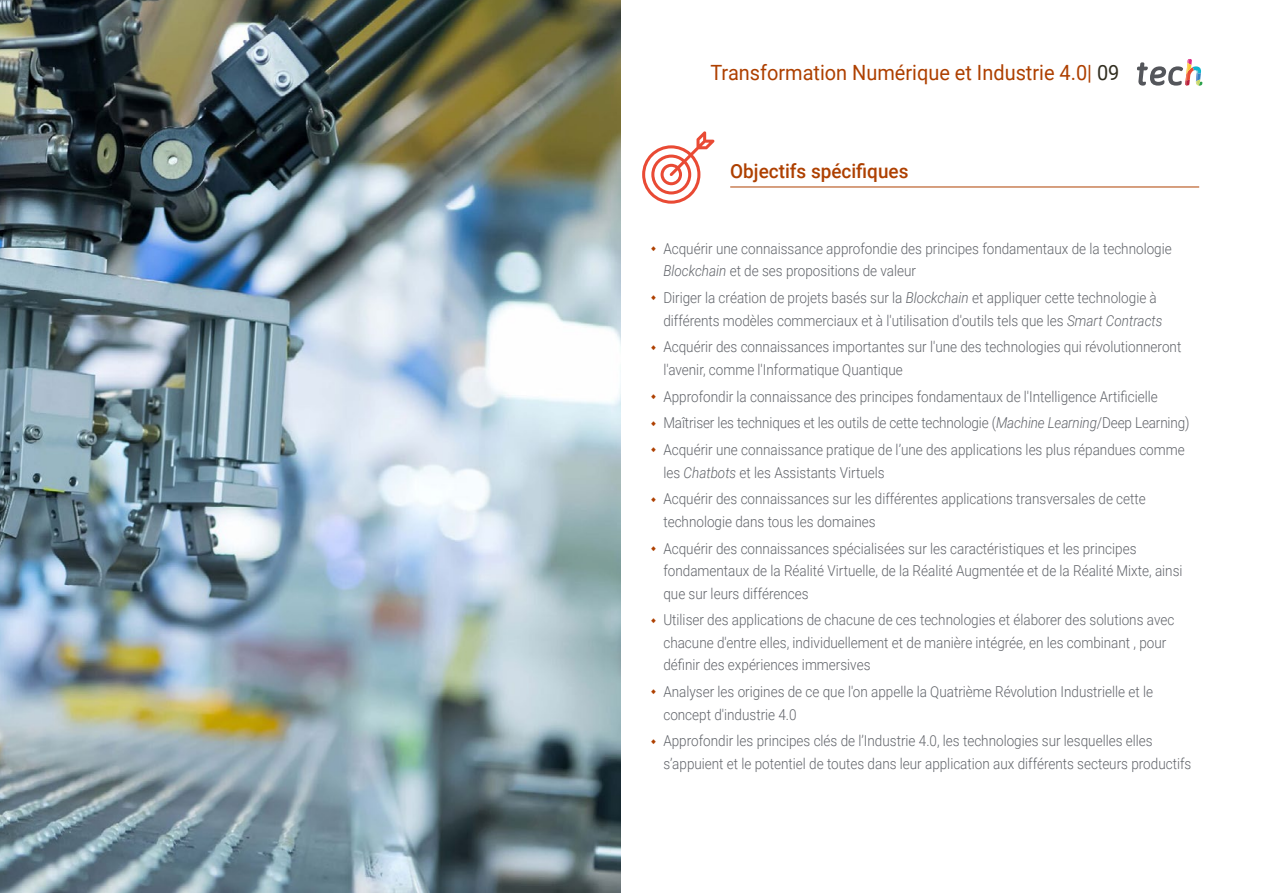
<style>
.page{position:relative;width:1263px;height:893px;background:#fff}
.page>*{position:absolute;margin:0;border:0;box-sizing:border-box;transform-origin:0 0}
.t1{font:21px "Roboto";color:#ae4000;scale:.95 1}
.t2{font:500 19.5px "Roboto";color:#ae4000}
.t3{font:300 15px/22.5px "Roboto";color:#61646a;scale:.9 1}
.s1{color:#312e20}
.s2{font-style:italic}
</style>
<div class="page">
<img style="left:0;top:0;width:621px;height:893px">
<hr style="left:730px;top:187px;width:469px;height:1px;background:#ae4000">
<svg style="left:642px;top:131px;width:72px;height:73px"></svg>
<svg style="left:1137px;top:59px;width:65px;height:27px"></svg>
<h1 class="t1" style="left:710px;top:57px;width:432px">Transformation Numérique et Industrie 4.0| <span class="s1">09</span></h1>
<h2 class="t2" style="left:730px;top:158px;width:180px">Objectifs spécifiques</h2>
<p class="t3" style="left:663px;top:237px;width:566px">Acquérir une connaissance approfondie des principes fondamentaux de la technologie<br><span class="s2">Blockchain</span> et de ses propositions de valeur</p>
<p class="t3" style="left:663px;top:286px;width:556px">Diriger la création de projets basés sur la <span class="s2">Blockchain</span> et appliquer cette technologie à différents modèles commerciaux et à l'utilisation d'outils tels que les <span class="s2">Smart Contracts</span></p>
<p class="t3" style="left:663px;top:335px;width:577px">Acquérir des connaissances importantes sur l'une des technologies qui révolutionneront l'avenir, comme l'Informatique Quantique</p>
<p class="t3" style="left:663px;top:382px;width:586px;line-height:26.7px">Approfondir la connaissance des principes fondamentaux de l'Intelligence Artificielle<br>Maîtriser les techniques et les outils de cette technologie (<span class="s2">Machine Learning</span>/Deep Learning)<br>Acquérir une connaissance pratique de l’une des applications les plus répandues comme</p>
<p class="t3" style="left:663px;top:458px;width:538px;line-height:26.7px">les <span class="s2">Chatbots</span> et les Assistants Virtuels<br>Acquérir des connaissances sur les différentes applications transversales de cette</p>
<p class="t3" style="left:663px;top:508px;width:527px;line-height:26.7px">technologie dans tous les domaines<br>Acquérir des connaissances spécialisées sur les caractéristiques et les principes</p>
<p class="t3" style="left:663px;top:559px;width:578px">fondamentaux de la Réalité Virtuelle, de la Réalité Augmentée et de la Réalité Mixte, ainsi que sur leurs différences</p>
<p class="t3" style="left:663px;top:608px;width:569px">Utiliser des applications de chacune de ces technologies et élaborer des solutions avec chacune d'entre elles, individuellement et de manière intégrée, en les combinant , pour définir des expériences immersives</p>
<p class="t3" style="left:663px;top:680px;width:546px">Analyser les origines de ce que l'on appelle la Quatrième Révolution Industrielle et le concept d'industrie 4.0</p>
<p class="t3" style="left:663px;top:729px;width:588px">Approfondir les principes clés de l’Industrie 4.0, les technologies sur lesquelles elles s’appuient et le potentiel de toutes dans leur application aux différents secteurs productifs</p>
</div>
